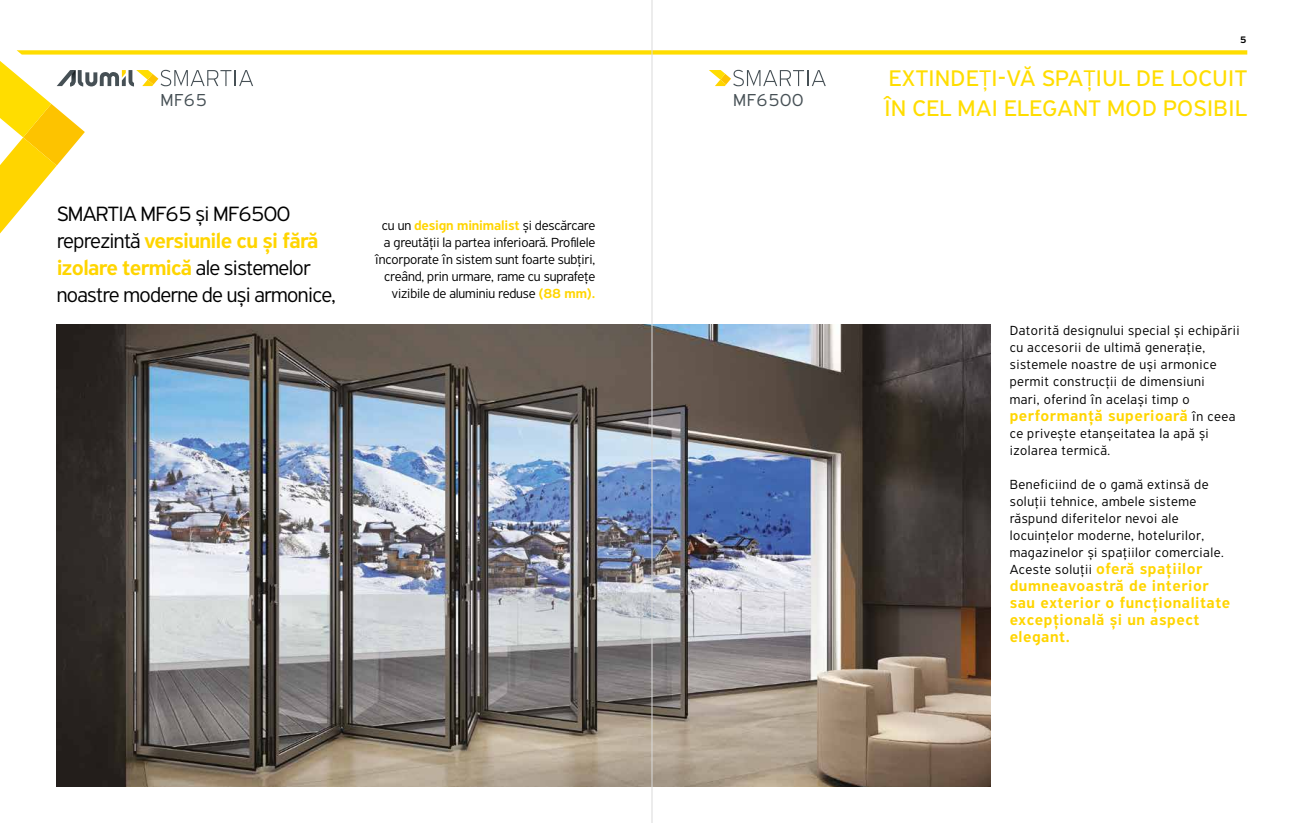
<style>
.page{position:relative;width:1304px;height:823px;background:#fff}
.page>*{position:absolute;margin:0;border:0;box-sizing:border-box;transform-origin:0 0}
.t1{font:24px "PF Highway Sans Pro";letter-spacing:.02em;color:#fd0}
.t2{font:300 22px/27px "PF Highway Sans Pro";letter-spacing:-.03em;color:#000}
.t3{font:300 18.4px "PF Highway Sans Pro";letter-spacing:.035em;color:#465055}
.t4{font:500 16px/17px "PF Highway Sans Pro";letter-spacing:.035em;color:#ffd500}
.t5{font:300 14px/17px "PF Highway Sans Pro";letter-spacing:.035em;color:#000}
.t6{font:300 14px/17px "PF Highway Sans Pro";letter-spacing:-.01em;color:#000;text-align:right}
.t7{font:500 10px "PF Highway Sans Pro";color:#000}
.s1{font-weight:500;color:#ffd500}
.s2{font-weight:300}
.s3{font-weight:300;font-size:14px;color:#000}
</style>
<div class="page">
<img style="left:57px;top:325px;width:934px;height:460px">
<svg style="left:17px;top:50px;width:1230px;height:5px;background:#fee124"></svg>
<svg style="left:0;top:61px;width:253px;height:172px"></svg>
<hr style="left:652px;top:0;width:1px;height:822px;background:#dadada">
<svg style="left:709px;top:70px;width:117px;height:16px"></svg>
<h3 class="t3" style="left:160px;top:89px;width:48px">MF65</h3>
<h3 class="t3" style="left:733px;top:89px;width:72px">MF6500</h3>
<h2 class="t2" style="left:57px;top:200px;width:281px">SMARTIA MF65 și MF6500 reprezintă <span class="s1">versiunile cu și fără izolare termică</span> ale sistemelor noastre moderne de uși armonice,</h2>
<p class="t6" style="left:375px;top:216px;width:222px">cu un <span class="s1">design minimalist</span> și descărcare a greutăţii la partea inferioară. Profilele încorporate în sistem sunt foarte subţiri, creând, prin urmare, rame cu suprafeţe vizibile de aluminiu reduse <span class="s1">(88 mm).</span></p>
<p class="t7" style="left:1240px;top:34px;width:8px">5</p>
<h1 class="t1" style="left:889px;top:64px;width:360px">EXTINDE<span class="s2">Ţ</span>I-VĂ SPA<span class="s2">Ţ</span>IUL DE LOCUIT</h1>
<h1 class="t1" style="left:885px;top:94px;width:364px">ÎN CEL MAI ELEGANT MOD POSIBIL</h1>
<p class="t5" style="left:1010px;top:322px;width:232px">Datorită designului special și echipării cu accesorii de ultimă generaţie, sistemele noastre de uși armonice permit construcţii de dimensiuni<br>mari, oferind în același timp o</p>
<p class="t4" style="left:1010px;top:407px;width:227px">performanţă superioară <span class="s3">în ceea</span></p>
<p class="t5" style="left:1010px;top:424px;width:201px">ce privește etanșeitatea la apă și izolarea termică.</p>
<p class="t5" style="left:1010px;top:475px;width:215px">Beneficiind de o gamă extinsă de soluţii tehnice, ambele sisteme răspund diferitelor nevoi ale locuinţelor moderne, hotelurilor, magazinelor și spaţiilor comerciale.</p>
<p class="t4" style="left:1010px;top:560px;width:222px"><span class="s3">Aceste soluţii</span> oferă spaţiilor dumneavoastră de interior sau exterior o funcţionalitate excepţională și un aspect elegant.</p>
</div>
